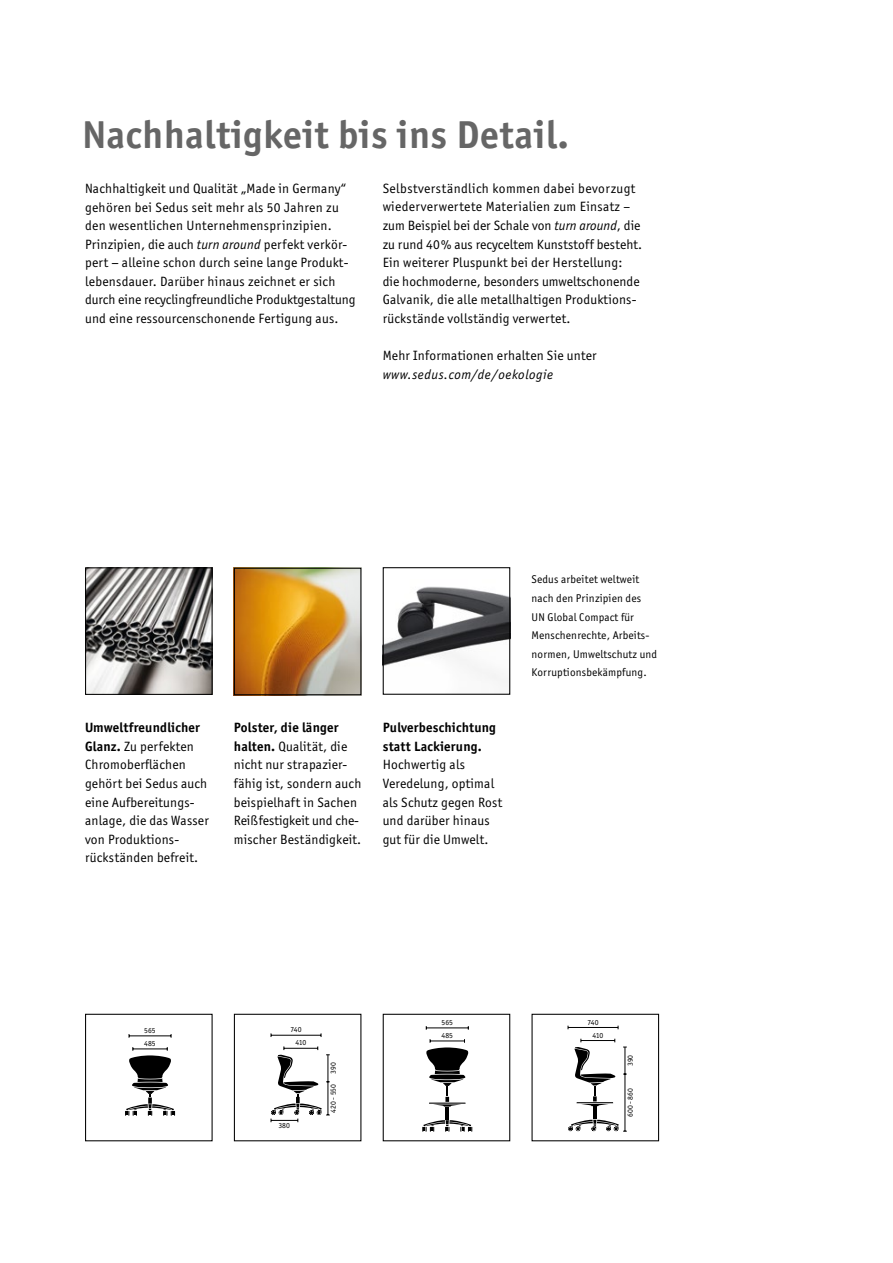
<style>
.page{position:relative;width:893px;height:1263px;background:#fff}
.page>*{position:absolute;margin:0;border:0;box-sizing:border-box;transform-origin:0 0}
.Headline_26pt{font:700 39px "Officina San Itc T";letter-spacing:.015em;color:#666}
.Headline_26pt-2{font:13.5px/18.6px "Officina San Itc T";letter-spacing:.015em;color:#000}
.Copy_12pt{font:13.5px/18.6px "Officina San Itc T";letter-spacing:.015em;color:#000}
.Copy_12pt-2{font:11.25px/18.6px "Officina San Itc T";letter-spacing:.015em;color:#000}
.t1{font:7.65px/13px "Officina San Itc T";color:#000}
.s1{font-style:italic}
.s2{font-weight:700}
</style>
<div class="page">
<img style="left:385px;top:586px;width:123px;height:97px">
<div style="left:383px;top:567px;width:127px;height:128px;border:1px solid #000"></div>
<img style="left:236px;top:570px;width:123px;height:123px">
<div style="left:234px;top:568px;width:127px;height:127px;border:1px solid #000"></div>
<img style="left:87px;top:569px;width:124px;height:124px">
<div style="left:85px;top:567px;width:128px;height:128px;border:1px solid #000"></div>
<svg style="left:125px;top:1047px;width:50px;height:69px"></svg>
<hr style="left:133px;top:1049px;width:34px;height:1px;background:#000">
<hr style="left:129px;top:1035px;width:42px;height:1px;background:#000">
<div style="left:85px;top:1014px;width:128px;height:127px;border:1px solid #000"></div>
<hr style="left:271px;top:1035px;width:50px;height:1px;background:#000">
<svg style="left:271px;top:1046px;width:59px;height:76px"></svg>
<div style="left:234px;top:1014px;width:127px;height:127px;border:1px solid #000"></div>
<svg style="left:422px;top:1120px;width:50px;height:11px"></svg>
<hr style="left:445px;top:1107px;width:4px;height:12px;background:#000">
<hr style="left:426px;top:1028px;width:42px;height:1px;background:#000">
<svg style="left:426px;top:1039px;width:42px;height:67px"></svg>
<hr style="left:430px;top:1041px;width:34px;height:1px;background:#000">
<div style="left:383px;top:1014px;width:127px;height:127px;border:1px solid #000"></div>
<hr style="left:593px;top:1107px;width:4px;height:12px;background:#000">
<svg style="left:574px;top:1039px;width:42px;height:67px"></svg>
<hr style="left:581px;top:1040px;width:34px;height:1px;background:#000">
<hr style="left:568px;top:1027px;width:50px;height:1px;background:#000">
<hr style="left:625px;top:1047px;width:1px;height:84px;background:#000">
<svg style="left:568px;top:1120px;width:59px;height:12px"></svg>
<div style="left:531px;top:1014px;width:128px;height:127px;border:1px solid #000"></div>
<p class="Headline_26pt" style="left:83px;top:110px;width:488px">Nachhaltigkeit bis ins Detail.</p>
<p class="Headline_26pt-2" style="left:85px;top:179px;width:272px">Nachhaltigkeit und Qualität „Made in Germany“ gehören bei Sedus seit mehr als 50 Jahren zu den wesentlichen Unternehmensprinzipien.<br>Prinzipien, die auch <span class="s1">turn around</span> perfekt verkör&shy;pert − alleine schon durch seine lange Produkt&shy;lebensdauer. Darüber hinaus zeichnet er sich durch eine recyclingfreundliche Produktgestaltung und eine ressourcenschonende Fertigung aus.</p>
<p class="Headline_26pt-2" style="left:383px;top:179px;width:261px">Selbstverständlich kommen dabei bevorzugt wiederverwertete Materialien zum Einsatz – zum Beispiel bei der Schale von <span class="s1">turn around</span>, die zu rund 40% aus recyceltem Kunststoff besteht.<br>Ein weiterer Pluspunkt bei der Herstellung: die hochmoderne, besonders umweltschonende Galvanik, die alle metallhaltigen Produktions&shy;rückstände vollständig verwertet.</p>
<p class="Headline_26pt-2" style="left:383px;top:346px;width:216px">Mehr Informationen erhalten Sie unter <span class="s1">www.sedus.com/de/oekologie</span></p>
<p class="Copy_12pt" style="left:85px;top:718px;width:125px"><span class="s2">Umweltfreundlicher<br>Glanz.</span> Zu perfekten<br>Chromoberflächen gehört bei Sedus auch eine Aufbereitungs&shy;anlage, die das Wasser von Produktions&shy;rückständen befreit.</p>
<p class="Copy_12pt" style="left:383px;top:718px;width:121px"><span class="s2">Pulverbeschichtung statt Lackierung.<br></span>Hochwertig als<br>Veredelung, optimal als Schutz gegen Rost und darüber hinaus gut für die Umwelt.</p>
<p class="Copy_12pt" style="left:234px;top:718px;width:129px"><span class="s2">Polster, die länger halten.</span> Qualität, die nicht nur strapazier&shy;fähig ist, sondern auch beispielhaft in Sachen<br>Reißfestigkeit und che&shy;mischer Beständigkeit.</p>
<p class="Copy_12pt-2" style="left:531px;top:570px;width:109px">Sedus arbeitet weltweit</p>
<p class="Copy_12pt-2" style="left:531px;top:589px;width:111px">nach den Prinzipien des</p>
<p class="Copy_12pt-2" style="left:531px;top:607px;width:104px">UN Global Compact für</p>
<p class="Copy_12pt-2" style="left:531px;top:626px;width:127px">Menschenrechte, Arbeits&shy;normen, Umweltschutz und</p>
<p class="Copy_12pt-2" style="left:531px;top:663px;width:117px">Korruptionsbekämpfung.</p>
<p class="t1" style="left:144px;top:1024px;width:13px">565</p>
<p class="t1" style="left:144px;top:1037px;width:13px">485</p>
<p class="t1" style="left:291px;top:1023px;width:12px">740</p>
<p class="t1" style="left:295px;top:1036px;width:12px">410</p>
<p class="t1" style="left:278px;top:1119px;width:13px">380</p>
<p class="t1" style="left:327px;top:1074px;width:13px;rotate:-90deg">390</p>
<p class="t1" style="left:327px;top:1113px;width:30px;rotate:-90deg">420 - 550</p>
<p class="t1" style="left:441px;top:1016px;width:13px">565<br>485</p>
<p class="t1" style="left:588px;top:1015px;width:12px">740</p>
<p class="t1" style="left:592px;top:1028px;width:12px">410</p>
<p class="t1" style="left:624px;top:1066px;width:13px;rotate:-90deg">390</p>
<p class="t1" style="left:624px;top:1117px;width:30px;rotate:-90deg">600 - 860</p>
</div>
